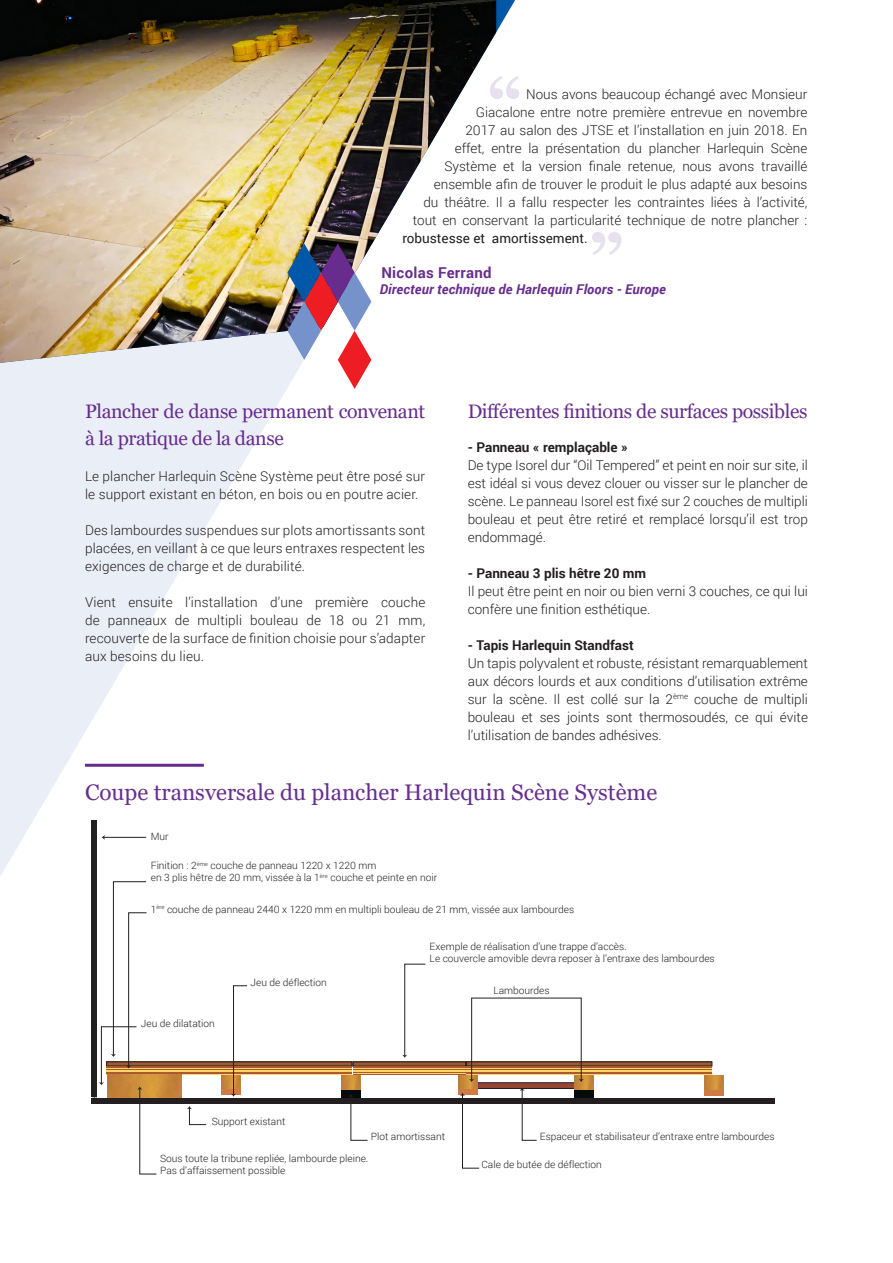
<style>
.page{position:relative;width:893px;height:1263px;background:#fff}
.page>*{position:absolute;margin:0;border:0;box-sizing:border-box;transform-origin:0 0}
.t1{font:22.5px "Georgia";color:#672f8e}
.t2{font:19.5px/27px "Georgia";letter-spacing:-.02em;color:#672d8e}
.t3{font:700 15px "Roboto";letter-spacing:.02em;color:#672f8e}
.t4{font:300 13.5px/18px "Roboto";color:#231f20;text-align:justify}
.t5{font:700 13.5px "Roboto";color:#231f20}
.t6{font:italic 700 13.5px "Roboto";letter-spacing:.01em;color:#672d8e}
.t7{font:13.5px "Roboto";color:#231f20}
.t8{font:300 10.05px/12.1px "Roboto";color:#231f20}
</style>
<div class="page">
<svg style="left:516px;top:76px;width:3px;height:22px"></svg>
<svg style="left:592px;top:232px;width:29px;height:23px"></svg>
<div style="left:91px;top:820px;width:6px;height:277px;background:#231f20"></div>
<div style="left:91px;top:1098px;width:683px;height:5px;background:#231f20"></div>
<img style="left:704px;top:1075px;width:19px;height:15px">
<div style="left:704px;top:1090px;width:19px;height:5px;background:#ce7b46"></div>
<div style="left:478px;top:1083px;width:96px;height:5px;background:#964732"></div>
<div style="left:477px;top:1082px;width:98px;height:7px;border:1px solid #231f20"></div>
<hr style="left:107px;top:1071px;width:245px;height:1px;background:#fad468">
<hr style="left:107px;top:1074px;width:245px;height:1px;background:#fad468">
<hr style="left:107px;top:1072px;width:245px;height:1px;background:#ad5930">
<hr style="left:106px;top:1073px;width:246px;height:1px;background:#ad5930">
<div style="left:107px;top:1062px;width:245px;height:4px;border:1px solid #231f20"></div>
<hr style="left:106px;top:1066px;width:246px;height:1px;background:#ad5930">
<hr style="left:107px;top:1070px;width:245px;height:1px;background:#fad468">
<hr style="left:107px;top:1068px;width:245px;height:1px;background:#fad468">
<hr style="left:107px;top:1067px;width:245px;height:1px;background:#ad5930">
<hr style="left:106px;top:1069px;width:246px;height:1px;background:#ad5930">
<hr style="left:467px;top:1071px;width:245px;height:1px;background:#fad468">
<hr style="left:467px;top:1074px;width:245px;height:1px;background:#fad468">
<hr style="left:467px;top:1072px;width:245px;height:1px;background:#ad5930">
<hr style="left:466px;top:1073px;width:246px;height:1px;background:#ad5930">
<div style="left:467px;top:1062px;width:245px;height:4px;border:1px solid #231f20"></div>
<hr style="left:466px;top:1066px;width:246px;height:1px;background:#ad5930">
<hr style="left:467px;top:1070px;width:245px;height:1px;background:#fad468">
<hr style="left:467px;top:1068px;width:245px;height:1px;background:#fad468">
<hr style="left:467px;top:1067px;width:245px;height:1px;background:#ad5930">
<hr style="left:466px;top:1069px;width:246px;height:1px;background:#ad5930">
<hr style="left:353px;top:1071px;width:113px;height:1px;background:#fad468">
<hr style="left:353px;top:1074px;width:113px;height:1px;background:#fad468">
<hr style="left:353px;top:1072px;width:113px;height:1px;background:#ad5930">
<hr style="left:353px;top:1073px;width:113px;height:1px;background:#ad5930">
<hr style="left:353px;top:1066px;width:113px;height:1px;background:#ad5930">
<hr style="left:353px;top:1070px;width:113px;height:1px;background:#fad468">
<hr style="left:353px;top:1068px;width:113px;height:1px;background:#fad468">
<hr style="left:353px;top:1067px;width:113px;height:1px;background:#ad5930">
<hr style="left:353px;top:1069px;width:113px;height:1px;background:#ad5930">
<div style="left:574px;top:1090px;width:19px;height:8px;background:#050b0b"></div>
<img style="left:574px;top:1075px;width:19px;height:15px">
<div style="left:342px;top:1090px;width:19px;height:8px;background:#050b0b"></div>
<img style="left:342px;top:1075px;width:19px;height:15px">
<img style="left:157px;top:1074px;width:24px;height:24px">
<img style="left:458px;top:1075px;width:19px;height:14px">
<div style="left:458px;top:1089px;width:19px;height:6px;background:#ce7b46"></div>
<img style="left:221px;top:1075px;width:10px;height:14px">
<div style="left:221px;top:1089px;width:19px;height:6px;background:#ce7b46"></div>
<svg style="left:402px;top:963px;width:24px;height:95px"></svg>
<svg style="left:231px;top:985px;width:17px;height:112px"></svg>
<svg style="left:469px;top:1079px;width:5px;height:3px"></svg>
<svg style="left:579px;top:1079px;width:5px;height:3px"></svg>
<svg style="left:520px;top:1087px;width:17px;height:54px"></svg>
<svg style="left:460px;top:1093px;width:20px;height:76px"></svg>
<svg style="left:348px;top:1094px;width:20px;height:47px"></svg>
<svg style="left:187px;top:1106px;width:20px;height:19px"></svg>
<svg style="left:93px;top:881px;width:64px;height:293px"></svg>
<svg style="left:0;top:77px;width:516px;height:799px"></svg>
<svg style="left:496px;top:0;width:19px;height:363px"></svg>
<img style="left:0;top:0;width:496px;height:363px">
<svg style="left:287px;top:243px;width:84px;height:146px"></svg>
<hr style="left:85px;top:764px;width:119px;height:3px;background:#672c8e">
<p class="t4" style="left:526px;top:85px;width:283px">Nous avons beaucoup échangé avec Monsieur</p>
<p class="t4" style="left:476px;top:103px;width:333px">Giacalone entre notre première entrevue en novembre</p>
<p class="t4" style="left:465px;top:121px;width:344px">2017 au salon des JTSE et l’installation en juin 2018. En</p>
<p class="t4" style="left:455px;top:139px;width:354px">effet, entre la présentation du plancher Harlequin Scène</p>
<p class="t4" style="left:444px;top:157px;width:365px">Système et la version finale retenue, nous avons travaillé</p>
<p class="t4" style="left:434px;top:175px;width:375px">ensemble afin de trouver le produit le plus adapté aux besoins</p>
<p class="t4" style="left:423px;top:193px;width:385px">du théâtre. Il a fallu respecter les contraintes liées à l’activité,</p>
<p class="t4" style="left:413px;top:211px;width:396px">tout en conservant la particularité technique de notre plancher :</p>
<p class="t7" style="left:402px;top:229px;width:187px">robustesse et amortissement.</p>
<p class="t3" style="left:381px;top:262px;width:112px">Nicolas Ferrand</p>
<p class="t6" style="left:380px;top:280px;width:287px">Directeur technique de Harlequin Floors - Europe</p>
<p class="t2" style="left:85px;top:398px;width:342px">Plancher de danse permanent convenant à la pratique de la danse</p>
<p class="t4" style="left:85px;top:466px;width:342px">Le plancher Harlequin Scène Système peut être posé sur le support existant en béton, en bois ou en poutre acier.</p>
<p class="t4" style="left:85px;top:520px;width:342px">Des lambourdes suspendues sur plots amortissants sont placées, en veillant à ce que leurs entraxes respectent les exigences de charge et de durabilité.</p>
<p class="t4" style="left:85px;top:592px;width:342px">Vient ensuite l’installation d’une première couche de panneaux de multipli bouleau de 18 ou 21 mm, recouverte de la surface de finition choisie pour s’adapter aux besoins du lieu.</p>
<p class="t2" style="left:468px;top:398px;width:341px">Différentes finitions de surfaces possibles</p>
<p class="t5" style="left:468px;top:437px;width:162px">- Panneau « remplaçable »</p>
<p class="t4" style="left:468px;top:456px;width:342px">De type Isorel dur “Oil Tempered” et peint en noir sur site, il est idéal si vous devez clouer ou visser sur le plancher de scène. Le panneau Isorel est fixé sur 2 couches de multipli bouleau et peut être retiré et remplacé lorsqu’il est trop endommagé.</p>
<p class="t5" style="left:468px;top:563px;width:180px">- Panneau 3 plis hêtre 20 mm</p>
<p class="t4" style="left:468px;top:582px;width:342px">Il peut être peint en noir ou bien verni 3 couches, ce qui lui confère une finition esthétique.</p>
<p class="t5" style="left:468px;top:635px;width:168px">- Tapis Harlequin Standfast</p>
<p class="t4" style="left:468px;top:654px;width:342px">Un tapis polyvalent et robuste, résistant remarquablement aux décors lourds et aux conditions d’utilisation extrême sur la scène. Il est collé sur la 2<sup>ème</sup> couche de multipli bouleau et ses joints sont thermosoudés, ce qui évite l’utilisation de bandes adhésives.</p>
<p class="t1" style="left:85px;top:778px;width:574px">Coupe transversale du plancher Harlequin Scène Système</p>
<p class="t8" style="left:151px;top:830px;width:19px">Mur</p>
<p class="t8" style="left:151px;top:859px;width:288px">Finition : 2<sup>ème</sup> couche de panneau 1220 x 1220 mm<br>en 3 plis hêtre de 20 mm, vissée à la 1<sup>ère</sup> couche et peinte en noir</p>
<p class="t8" style="left:151px;top:903px;width:425px">1<sup>ère</sup> couche de panneau 2440 x 1220 mm en multipli bouleau de 21 mm, vissée aux lambourdes</p>
<p class="t8" style="left:141px;top:1017px;width:75px">Jeu de dilatation</p>
<p class="t8" style="left:251px;top:976px;width:78px">Jeu de déflection</p>
<p class="t8" style="left:212px;top:1114px;width:75px">Support existant</p>
<p class="t8" style="left:430px;top:940px;width:287px">Exemple de réalisation d’une trappe d’accès.<br>Le couvercle amovible devra reposer à l’entraxe des lambourdes</p>
<p class="t8" style="left:493px;top:983px;width:58px">Lambourdes</p>
<p class="t8" style="left:371px;top:1130px;width:76px">Plot amortissant</p>
<p class="t8" style="left:160px;top:1152px;width:210px">Sous toute la tribune repliée, lambourde pleine.<br>Pas d’affaissement possible</p>
<p class="t8" style="left:540px;top:1130px;width:236px">Espaceur et stabilisateur d’entraxe entre lambourdes</p>
<p class="t8" style="left:481px;top:1158px;width:122px">Cale de butée de déflection</p>
</div>
